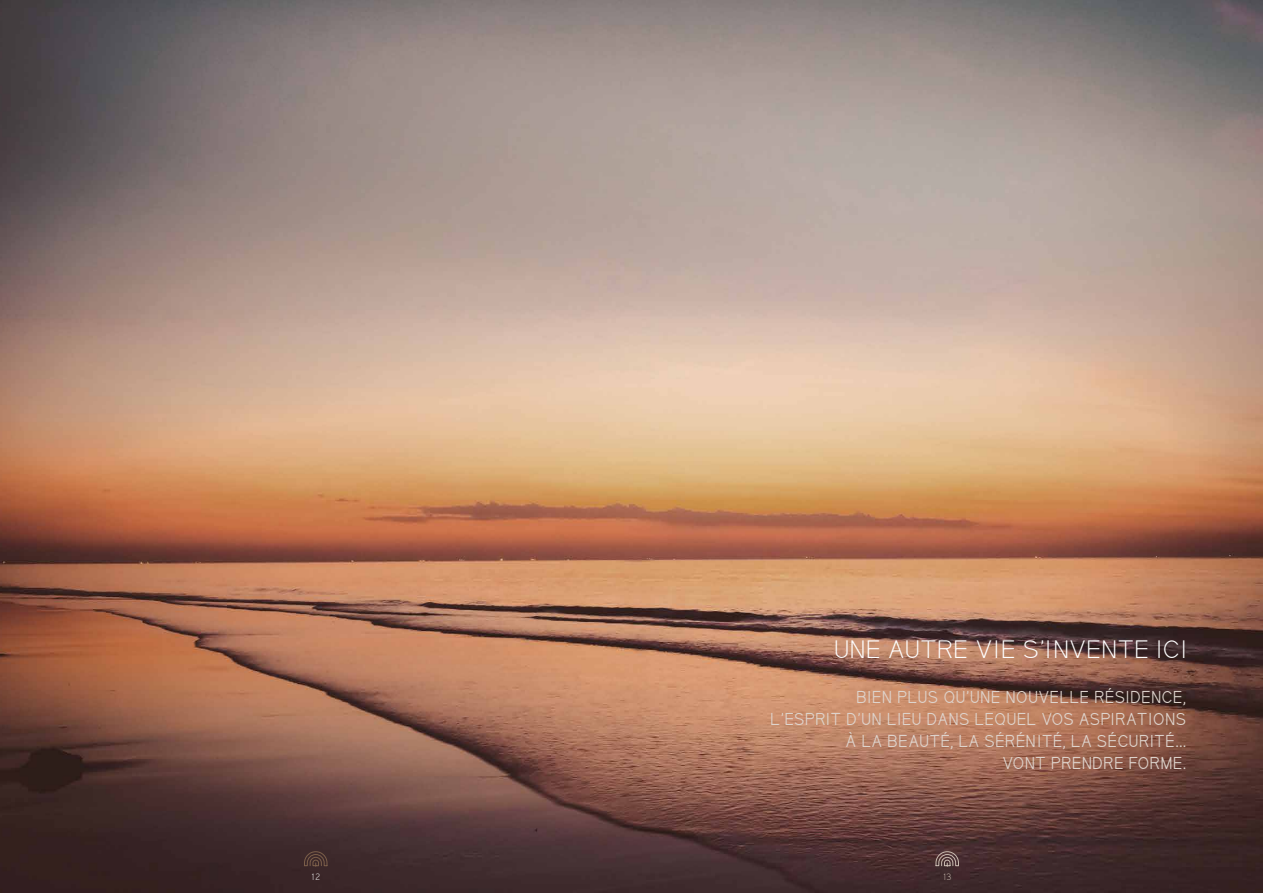
<style>
.page{position:relative;width:1263px;height:893px;background:#fff}
.page>*{position:absolute;margin:0;border:0;box-sizing:border-box;transform-origin:0 0}
.t1{font:300 22.5px "Kirvy";letter-spacing:.02em;color:#fff;scale:1.07 1}
.t2{font:15px/22.1px "Kirvy";letter-spacing:.02em;color:#ded4cd;text-align:right}
.t3{font:300 8.25px "Kirvy";color:#cbbcb1;scale:1.07 1}
.t4{font:300 8.25px "Kirvy";color:#fff;scale:1.07 1}
</style>
<div class="page">
<img style="left:0;top:0;width:1263px;height:893px">
<svg style="left:936px;top:851px;width:23px;height:15px"></svg>
<svg style="left:304px;top:851px;width:23px;height:15px"></svg>
<p class="t4" style="left:311px;top:872px;width:9px">12</p>
<h1 class="t1" style="left:834px;top:635px;width:331px">UNE AUTRE VIE S’INVENTE ICI</h1>
<p class="t2" style="left:771px;top:686px;width:417px">BIEN PLUS QU’UNE NOUVELLE RÉSIDENCE,<br>L’ESPRIT D’UN LIEU DANS LEQUEL VOS ASPIRATIONS À LA BEAUTÉ, LA SÉRÉNITÉ, LA SÉCURITÉ...<br>VONT PRENDRE FORME.</p>
<p class="t3" style="left:943px;top:872px;width:9px">13</p>
</div>
